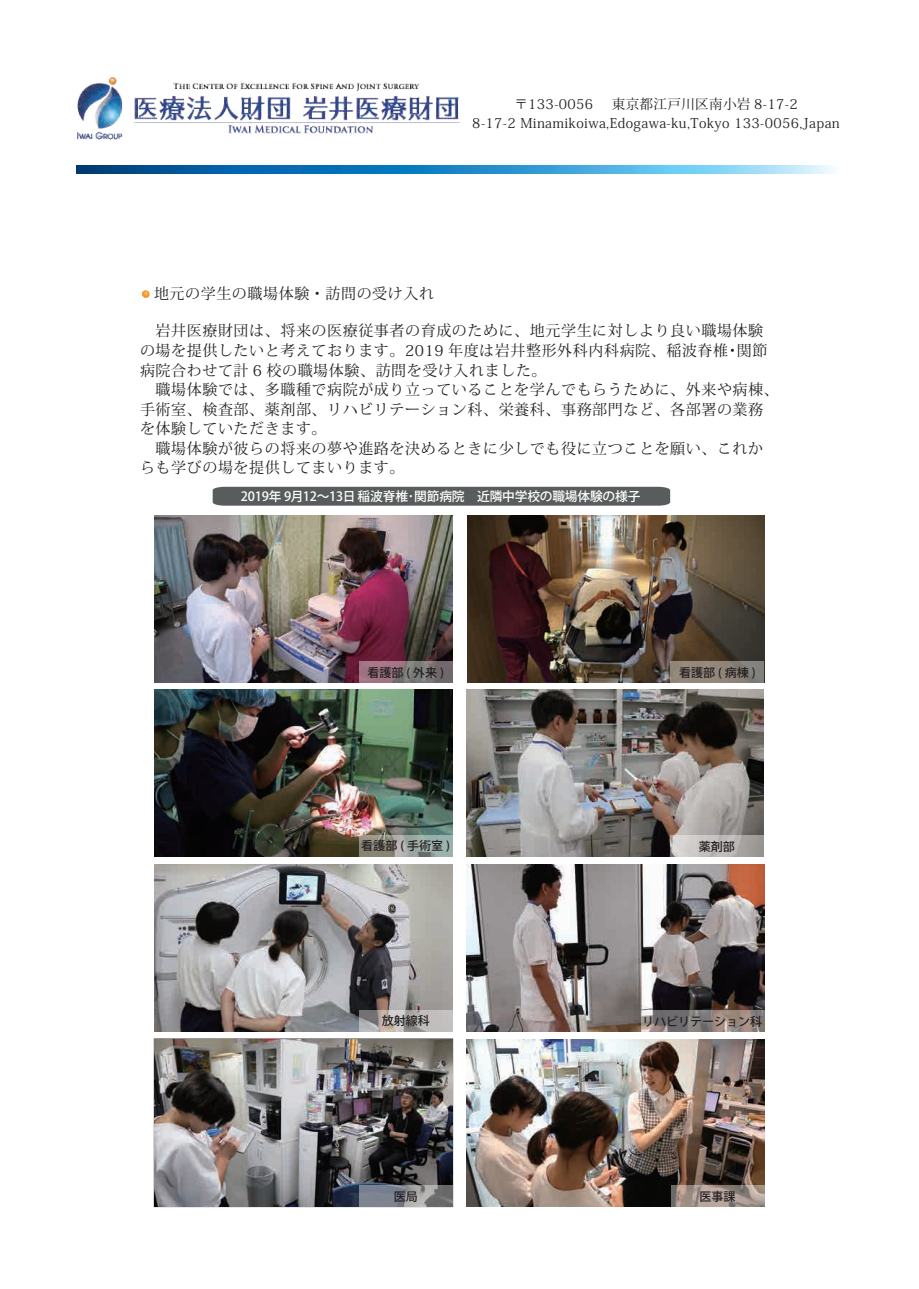
<style>
.page{position:relative;width:919px;height:1289px;background:#fff}
.page>*{position:absolute;margin:0;border:0;box-sizing:border-box;transform-origin:0 0}
.t1{font:15px/19.5px "Koz Min Pr 6 N";letter-spacing:.04em;color:#231f20}
.t2{font:13.5px/19.5px "Koz Min Pr 6 N";letter-spacing:.03em;color:#231f20;text-align:center}
.t3{font:500 12.75px "Koz Go Pr 6 N";letter-spacing:-.01em;color:#fff}
.t4{font:500 12px "Koz Go Pr 6 N";color:#231f20}
</style>
<div class="page">
<img style="left:77px;top:76px;width:382px;height:64px">
<svg style="left:77px;top:166px;width:757px;height:7px;background:#3690c8"></svg>
<svg style="left:142px;top:290px;width:8px;height:8px"></svg>
<div style="left:213px;top:487px;width:457px;height:18px;background:#595c5d"></div>
<img style="left:467px;top:515px;width:297px;height:167px">
<img style="left:466px;top:689px;width:297px;height:167px">
<img style="left:154px;top:515px;width:298px;height:167px">
<img style="left:155px;top:689px;width:297px;height:167px">
<img style="left:466px;top:1039px;width:298px;height:167px">
<img style="left:466px;top:864px;width:298px;height:167px">
<img style="left:154px;top:864px;width:298px;height:167px">
<svg style="left:359px;top:661px;width:93px;height:21px;background:#8a747c"></svg>
<div style="left:670px;top:661px;width:93px;height:21px;background:linear-gradient(to right,#998a7a,#817e79)"></div>
<svg style="left:359px;top:835px;width:93px;height:21px;background:#989f97"></svg>
<svg style="left:670px;top:835px;width:93px;height:21px;background:#bcb9b7"></svg>
<svg style="left:359px;top:1010px;width:93px;height:21px;background:#b3afad"></svg>
<svg style="left:641px;top:1010px;width:123px;height:21px;background:#8d8480"></svg>
<svg style="left:671px;top:1185px;width:93px;height:21px;background:#a5968e"></svg>
<img style="left:154px;top:1039px;width:298px;height:167px">
<svg style="left:359px;top:1185px;width:93px;height:21px;background:#84878e"></svg>
<p class="t2" style="left:472px;top:94px;width:369px">〒133-0056 　東京都江戸川区南小岩 8-17-2<br>8-17-2 Minamikoiwa,Edogawa-ku,Tokyo 133-0056,Japan</p>
<p class="t1" style="left:154px;top:283px;width:281px">地元の学生の職場体験・訪問の受け入れ</p>
<p class="t1" style="left:140px;top:321px;width:640px">　岩井医療財団は、将来の医療従事者の育成のために、地元学生に対しより良い職場体験の場を提供したいと考えております。2019 年度は岩井整形外科内科病院、稲波脊椎･関節病院合わせて計 6 校の職場体験、訪問を受け入れました。<br>　職場体験では、多職種で病院が成り立っていることを学んでもらうために、外来や病棟、手術室、検査部、薬剤部、リハビリテーション科、栄養科、事務部門など、各部署の業務を体験していただきます。<br>　職場体験が彼らの将来の夢や進路を決めるときに少しでも役に立つことを願い、これからも学びの場を提供してまいります。</p>
<p class="t3" style="left:241px;top:489px;width:401px">2019年 9月12～13日 稲波脊椎･関節病院　近隣中学校の職場体験の様子</p>
<p class="t4" style="left:367px;top:665px;width:78px">看護部 ( 外来 )</p>
<p class="t4" style="left:679px;top:665px;width:78px">看護部 ( 病棟 )</p>
<p class="t4" style="left:361px;top:839px;width:90px">看護部 ( 手術室 )</p>
<p class="t4" style="left:698px;top:839px;width:37px">薬剤部</p>
<p class="t4" style="left:382px;top:1014px;width:49px">放射線科</p>
<p class="t4" style="left:642px;top:1014px;width:121px">リハビリテーション科</p>
<p class="t4" style="left:394px;top:1189px;width:25px">医局</p>
<p class="t4" style="left:699px;top:1189px;width:37px">医事課</p>
</div>
